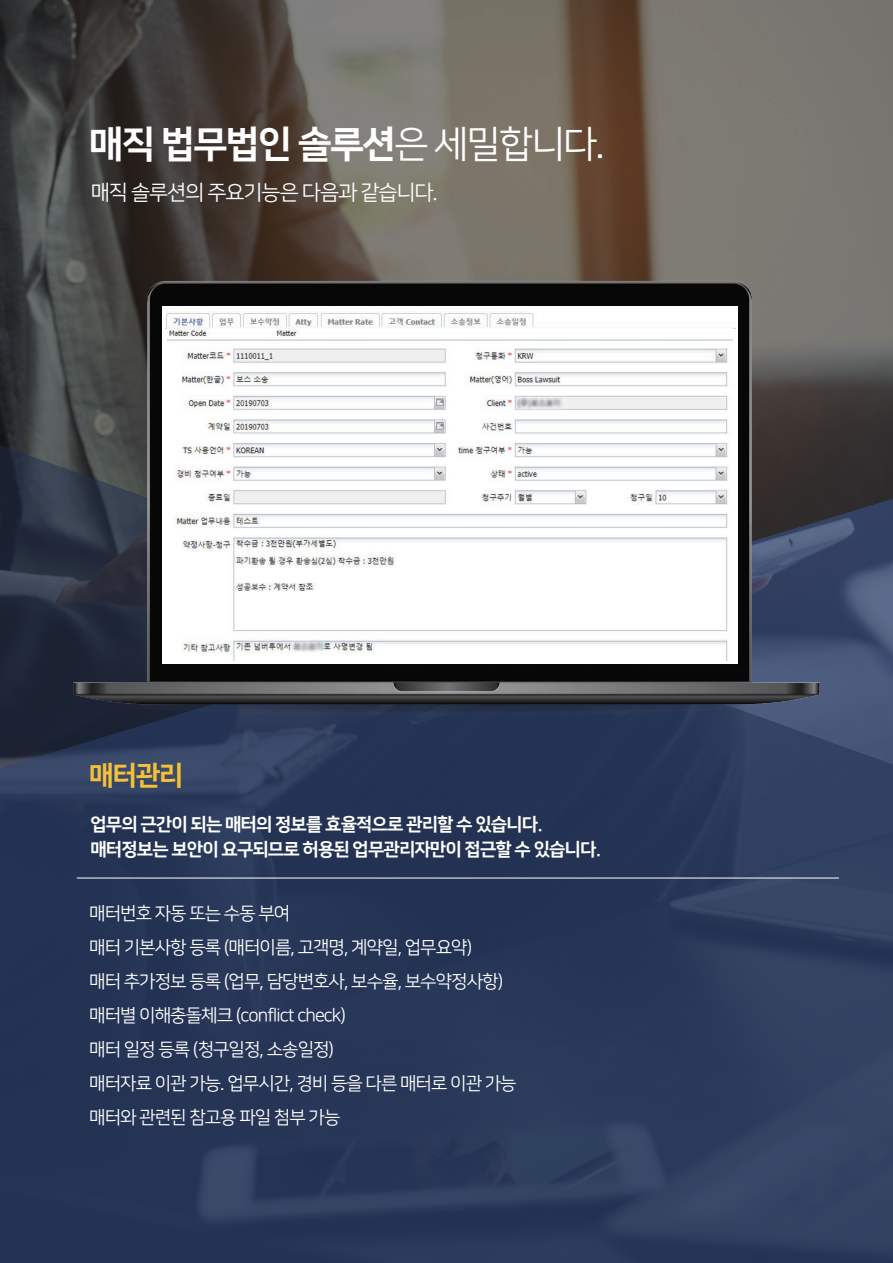
<style>
.page{position:relative;width:893px;height:1263px;background:#fff}
.page>*{position:absolute;margin:0;border:0;box-sizing:border-box;transform-origin:0 0}
.t1{font:37.5px "Nanum Square EB";letter-spacing:-.05em;color:#fff}
.t2{font:27px "Nanum Square EB";color:#f4c138}
.t3{font:21px "Nanum Square R";letter-spacing:-.05em;color:#fff}
.t4{font:18px/34px "Nanum Square R";letter-spacing:-.05em;color:#fff}
.t5{font:18px/25.5px "Nanum Square EB";letter-spacing:-.05em;color:#fff}
.s1{font-family:"Nanum Square R"}
</style>
<div class="page">
<svg style="left:0;top:0;width:893px;height:127px;background:#635d56"></svg>
<svg style="left:0;top:868px;width:893px;height:395px;background:#293859"></svg>
<hr style="left:77px;top:878px;width:762px;height:1px;background:#fff">
<img style="left:0;top:127px;width:893px;height:741px">
<div style="left:162px;top:306px;width:576px;height:357px;background:#fff"></div>
<img style="left:166px;top:312px;width:569px;height:17px">
<img style="left:167px;top:328px;width:566px;height:332px">
<h1 class="t1" style="left:89px;top:124px;width:517px">매직 법무법인 솔루션<span class="s1">은 세밀합니다.</span></h1>
<p class="t3" style="left:91px;top:181px;width:349px">매직 솔루션의 주요기능은 다음과 같습니다.</p>
<h2 class="t2" style="left:89px;top:761px;width:96px">매터관리</h2>
<p class="t5" style="left:90px;top:811px;width:513px">업무의 근간이 되는 매터의 정보를 효율적으로 관리할 수 있습니다. 매터정보는 보안이 요구되므로 허용된 업무관리자만이 접근할 수 있습니다.</p>
<p class="t4" style="left:89px;top:897px;width:429px">매터번호 자동 또는 수동 부여<br>매터 기본사항 등록 (매터이름, 고객명, 계약일, 업무요약)<br>매터 추가정보 등록 (업무, 담당변호사, 보수율, 보수약정사항) 매터별 이해충돌체크 (conflict check)<br>매터 일정 등록 (청구일정, 소송일정)<br>매터자료 이관 가능. 업무시간, 경비 등을 다른 매터로 이관 가능 매터와 관련된 참고용 파일 첨부 가능</p>
</div>
